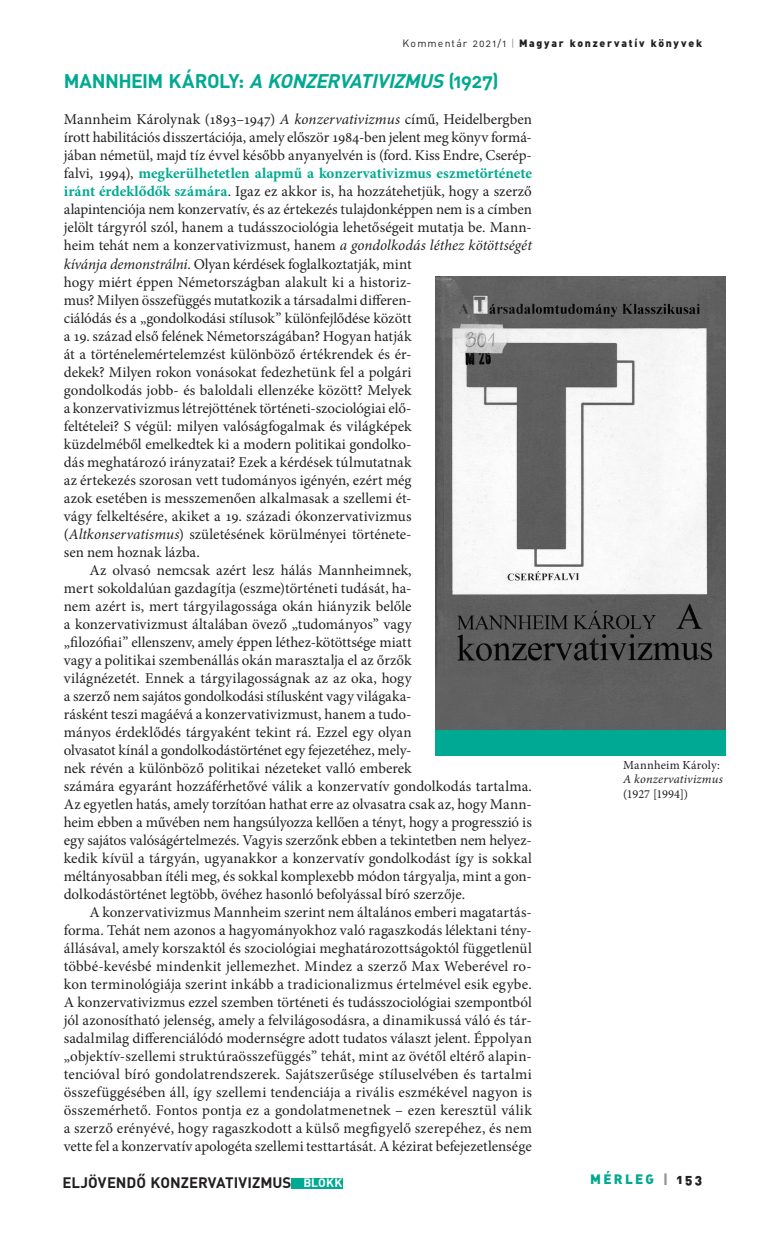
<style>
.page{position:relative;width:766px;height:1234px;background:#fff}
.page>*{position:absolute;margin:0;border:0;box-sizing:border-box;transform-origin:0 0}
.t1{font:700 19.5px "DIN Alt PFL";letter-spacing:.02em;color:#00a991}
.t2{font:15px "Minion Pro";color:#231f20}
.t3{font:15px "Minion Pro";letter-spacing:.02em;color:#231f20}
.t4{font:700 15px "Minion Pro";letter-spacing:-.01em;color:#00a991}
.t5{font:15px "Minion Pro";letter-spacing:-.025em;color:#231f20}
.t6{font:15px "Minion Pro";letter-spacing:-.02em;color:#231f20}
.t7{font:700 15px "DIN Alt PFL";letter-spacing:.04em;color:#231f20}
.t8{font:13.5px "DIN Alt Blk PFL";letter-spacing:.2em;color:#00a991}
.t9{font:12.3px "Minion Pro";letter-spacing:.01em;color:#231f20}
.t10{font:italic 12.3px "Minion Pro";letter-spacing:.015em;color:#231f20}
.t11{font:10.5px "DIN Alt Blk PFL";letter-spacing:.175em;color:#231f20}
.s1{font-family:"DIN Alt PFL"}
.s2{font-family:"DIN Alt PFL";color:#939598}
.s3{font-style:italic}
.s4{font-weight:400;color:#231f20}
.s5{font-weight:700;color:#00a991}
.s6{font-size:12px;color:#fff}
.s7{color:#939598}
.s8{color:#231f20}
</style>
<div class="page">
<div style="left:290px;top:1177px;width:52px;height:10px;background:#00a991"></div>
<img style="left:435px;top:277px;width:290px;height:452px">
<div style="left:435px;top:729px;width:290px;height:26px;background:#00a991"></div>
<p class="t11" style="left:402px;top:36px;width:301px"><span class="s1">Kommentár 2021/1</span> <span class="s2">|</span> Magyar konzervatív könyvek</p>
<h1 class="t1" style="left:64px;top:69px;width:435px">MANNHEIM KÁROLY: <span class="s3">A KONZERVATIVIZMUS</span> (1927)</h1>
<p class="t2" style="left:64px;top:109px;width:469px">Mannheim Károlynak (1893–1947) <span class="s3">A konzervativizmus</span> című, Heidelbergben</p>
<p class="t2" style="left:64px;top:127px;width:469px">írott habilitációs disszertációja, amely először 1984-ben jelent meg könyv formá-</p>
<p class="t2" style="left:64px;top:145px;width:469px">jában németül, majd tíz évvel később anyanyelvén is (ford. Kiss Endre, Cserép-</p>
<p class="t4" style="left:64px;top:163px;width:469px"><span class="s4">falvi, 1994),</span> megkerülhetetlen alapmű a konzervativizmus eszmetörténete</p>
<p class="t2" style="left:64px;top:181px;width:469px"><span class="s5">iránt érdeklődők számára</span>. Igaz ez akkor is, ha hozzátehetjük, hogy a szerző</p>
<p class="t2" style="left:64px;top:199px;width:469px">alapintenciója nem konzervatív, és az értekezés tulajdonképpen nem is a címben</p>
<p class="t2" style="left:64px;top:217px;width:469px">jelölt tárgyról szól, hanem a tudásszociológia lehetőségeit mutatja be. Mann-</p>
<p class="t2" style="left:64px;top:235px;width:469px">heim tehát nem a konzervativizmust, hanem <span class="s3">a gondolkodás léthez kötöttségét</span></p>
<p class="t2" style="left:64px;top:253px;width:349px"><span class="s3">kívánja demonstrálni</span>. Olyan kérdések foglalkoztatják, mint</p>
<p class="t2" style="left:64px;top:271px;width:349px">hogy miért éppen Németországban alakult ki a historiz-</p>
<p class="t2" style="left:64px;top:289px;width:349px">mus? Milyen összefüggés mutatkozik a társadalmi differen-</p>
<p class="t6" style="left:64px;top:307px;width:349px">ciálódás és a „gondolkodási stílusok” különfejlődése között</p>
<p class="t2" style="left:64px;top:325px;width:349px">a 19. század első felének Németországában? Hogyan hatják</p>
<p class="t2" style="left:64px;top:343px;width:349px">át a történelemértelemzést különböző értékrendek és ér-</p>
<p class="t2" style="left:64px;top:361px;width:349px">dekek? Milyen rokon vonásokat fedezhetünk fel a polgári</p>
<p class="t2" style="left:64px;top:379px;width:349px">gondolkodás jobb- és baloldali ellenzéke között? Melyek</p>
<p class="t2" style="left:64px;top:397px;width:349px">a konzervativizmus létrejöttének történeti-szociológiai elő-</p>
<p class="t2" style="left:64px;top:415px;width:349px">feltételei? S végül: milyen valóságfogalmak és világképek</p>
<p class="t2" style="left:64px;top:433px;width:349px">küzdelméből emelkedtek ki a modern politikai gondolko-</p>
<p class="t2" style="left:64px;top:451px;width:349px">dás meghatározó irányzatai? Ezek a kérdések túlmutatnak</p>
<p class="t2" style="left:64px;top:469px;width:349px">az értekezés szorosan vett tudományos igényén, ezért még</p>
<p class="t2" style="left:64px;top:487px;width:349px">azok esetében is messzemenően alkalmasak a szellemi ét-</p>
<p class="t2" style="left:64px;top:505px;width:349px">vágy felkeltésére, akiket a 19. századi ókonzervativizmus</p>
<p class="t2" style="left:64px;top:523px;width:349px">(<span class="s3">Altkonservatismus</span>) születésének körülményei története-</p>
<p class="t2" style="left:64px;top:541px;width:137px">sen nem hoznak lázba.</p>
<p class="t2" style="left:89px;top:559px;width:324px">Az olvasó nemcsak azért lesz hálás Mannheimnek,</p>
<p class="t2" style="left:64px;top:577px;width:349px">mert sokoldalúan gazdagítja (eszme)történeti tudását, ha-</p>
<p class="t2" style="left:64px;top:595px;width:349px">nem azért is, mert tárgyilagossága okán hiányzik belőle</p>
<p class="t2" style="left:64px;top:613px;width:349px">a konzervativizmust általában övező „tudományos” vagy</p>
<p class="t2" style="left:64px;top:631px;width:349px">„filozófiai” ellenszenv, amely éppen léthez-kötöttsége miatt</p>
<p class="t2" style="left:64px;top:649px;width:349px">vagy a politikai szembenállás okán marasztalja el az őrzők</p>
<p class="t2" style="left:64px;top:667px;width:349px">világnézetét. Ennek a tárgyilagosságnak az az oka, hogy</p>
<p class="t2" style="left:64px;top:685px;width:349px">a szerző nem sajátos gondolkodási stílusként vagy világaka-</p>
<p class="t2" style="left:64px;top:703px;width:349px">rásként teszi magáévá a konzervativizmust, hanem a tudo-</p>
<p class="t2" style="left:64px;top:721px;width:349px">mányos érdeklődés tárgyaként tekint rá. Ezzel egy olyan</p>
<p class="t5" style="left:64px;top:739px;width:349px">olvasatot kínál a gondolkodástörténet egy fejezetéhez, mely-</p>
<p class="t2" style="left:64px;top:757px;width:349px">nek révén a különböző politikai nézeteket valló emberek</p>
<p class="t2" style="left:64px;top:775px;width:469px">számára egyaránt hozzáférhetővé válik a konzervatív gondolkodás tartalma.</p>
<p class="t2" style="left:64px;top:793px;width:469px">Az egyetlen hatás, amely torzítóan hathat erre az olvasatra csak az, hogy Mann-</p>
<p class="t2" style="left:64px;top:811px;width:469px">heim ebben a művében nem hangsúlyozza kellően a tényt, hogy a progresszió is</p>
<p class="t2" style="left:64px;top:829px;width:469px">egy sajátos valóságértelmezés. Vagyis szerzőnk ebben a tekintetben nem helyez-</p>
<p class="t2" style="left:64px;top:847px;width:469px">kedik kívül a tárgyán, ugyanakkor a konzervatív gondolkodást így is sokkal</p>
<p class="t2" style="left:64px;top:865px;width:469px">méltányosabban ítéli meg, és sokkal komplexebb módon tárgyalja, mint a gon-</p>
<p class="t2" style="left:64px;top:883px;width:403px">dolkodástörténet legtöbb, övéhez hasonló befolyással bíró szerzője.</p>
<p class="t2" style="left:89px;top:901px;width:444px">A konzervativizmus Mannheim szerint nem általános emberi magatartás-</p>
<p class="t2" style="left:64px;top:919px;width:469px">forma. Tehát nem azonos a hagyományokhoz való ragaszkodás lélektani tény-</p>
<p class="t2" style="left:64px;top:937px;width:469px">állásával, amely korszaktól és szociológiai meghatározottságoktól függetlenül</p>
<p class="t2" style="left:64px;top:955px;width:469px">többé-kevésbé mindenkit jellemezhet. Mindez a szerző Max Weberével ro-</p>
<p class="t2" style="left:64px;top:973px;width:469px">kon terminológiája szerint inkább a tradicionalizmus értelmével esik egybe.</p>
<p class="t2" style="left:64px;top:991px;width:469px">A konzervativizmus ezzel szemben történeti és tudásszociológiai szempontból</p>
<p class="t2" style="left:64px;top:1009px;width:469px">jól azonosítható jelenség, amely a felvilágosodásra, a dinamikussá váló és tár-</p>
<p class="t2" style="left:64px;top:1027px;width:469px">sadalmilag differenciálódó modernségre adott tudatos választ jelent. Éppolyan</p>
<p class="t2" style="left:64px;top:1045px;width:469px">„objektív-szellemi struktúraösszefüggés” tehát, mint az övétől eltérő alapin-</p>
<p class="t2" style="left:64px;top:1063px;width:469px">tencióval bíró gondolatrendszerek. Sajátszerűsége stíluselvében és tartalmi</p>
<p class="t3" style="left:64px;top:1081px;width:469px">összefüggésében áll, így szellemi tendenciája a rivális eszmékével nagyon is</p>
<p class="t2" style="left:64px;top:1099px;width:469px">összemérhető. Fontos pontja ez a gondolatmenetnek – ezen keresztül válik</p>
<p class="t3" style="left:64px;top:1117px;width:469px">a szerző erényévé, hogy ragaszkodott a külső megfigyelő szerepéhez, és nem</p>
<p class="t2" style="left:64px;top:1135px;width:469px">vette fel a konzervatív apologéta szellemi testtartását. A kézirat befejezetlensége</p>
<p class="t7" style="left:63px;top:1172px;width:281px">ELJÖVENDŐ KONZERVATIVIZMUS <span class="s6">BLOKK</span></p>
<p class="t9" style="left:623px;top:756px;width:98px">Mannheim Károly:</p>
<p class="t10" style="left:623px;top:771px;width:101px">A konzervativizmus</p>
<p class="t9" style="left:623px;top:785px;width:67px">(1927 [1994])</p>
<p class="t8" style="left:590px;top:1169px;width:113px">MÉRLEG <span class="s7">|</span> <span class="s8">153</span></p>
</div>
